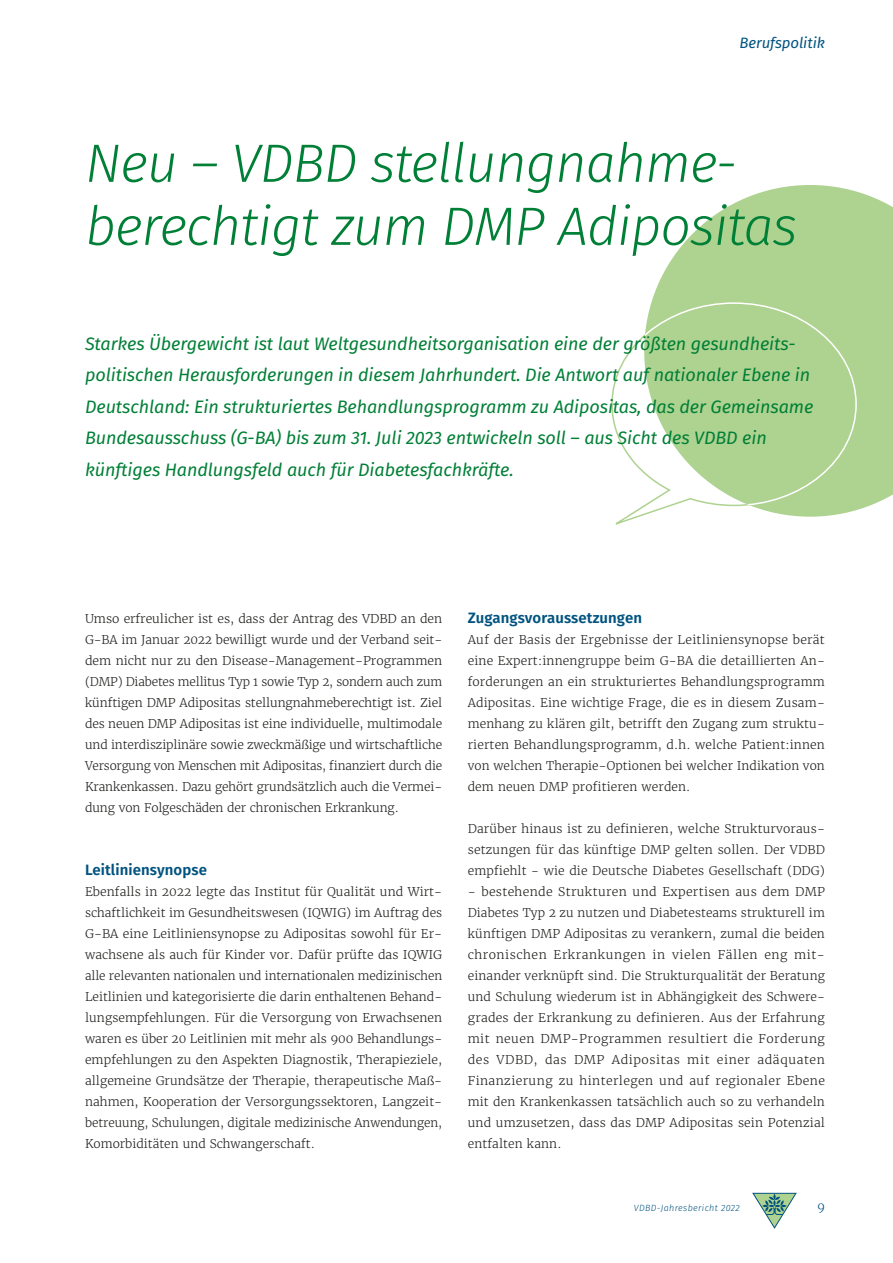
<style>
.page{position:relative;width:893px;height:1263px;background:#fff}
.page>*{position:absolute;margin:0;border:0;box-sizing:border-box;transform-origin:0 0}
.t1{font:italic 300 54px/63px "Fira Sans";letter-spacing:-.02em;color:#007f36}
.t2{font:italic 18px/31.5px "Fira Sans";letter-spacing:-.005em;color:#007f36}
.t3{font:600 15px "Fira Sans";letter-spacing:.01em;color:#00537f}
.t4{font:italic 15px "Fira Sans";letter-spacing:-.005em;color:#00537f}
.t5{font:300 12px/21px "Merriweather";letter-spacing:.01em;color:#1d1d1b;text-align:justify}
.t6{font:300 12px "Merriweather";color:#00537f}
.t7{font:italic 300 9px "Fira Sans";letter-spacing:.04em;color:#00537f}
</style>
<div class="page">
<hr style="left:0;top:0;width:1px;height:1263px;background:#007f36">
<svg style="left:611px;top:335px;width:33px;height:190px"></svg>
<svg style="left:651px;top:185px;width:242px;height:325px;fill:#aed290"></svg>
<svg style="left:644px;top:302px;width:214px;height:215px;background:#b9d8a0"></svg>
<svg style="left:753px;top:1193px;width:43px;height:35px"></svg>
<p class="t4" style="left:739px;top:32px;width:87px">Berufspolitik</p>
<h1 class="t1" style="left:85px;top:131px;width:714px">Neu – VDBD stellungnahme&shy;berechtigt zum DMP Adipositas</h1>
<p class="t2" style="left:85px;top:327px;width:730px">Starkes Übergewicht ist laut Weltgesundheitsorganisation eine der größten gesundheits&shy;politischen Herausforderungen in diesem Jahrhundert. Die Antwort auf nationaler Ebene in Deutschland: Ein strukturiertes Behandlungsprogramm zu Adipositas, das der Gemeinsame Bundesausschuss (G-BA) bis zum 31. Juli 2023 entwickeln soll – aus Sicht des VDBD ein künftiges Handlungsfeld auch für Diabetesfachkräfte.</p>
<p class="t5" style="left:85px;top:608px;width:359px">Umso erfreulicher ist es, dass der Antrag des VDBD an den G-BA im Januar 2022 bewilligt wurde und der Verband seit&shy;dem nicht nur zu den Disease-Management-Programmen (DMP) Diabetes mellitus Typ 1 sowie Typ 2, sondern auch zum künftigen DMP Adipositas stellungnahmeberechtigt ist. Ziel des neuen DMP Adipositas ist eine individuelle, multimodale und interdisziplinäre sowie zweckmäßige und wirtschaftliche Versorgung von Menschen mit Adipositas, finanziert durch die Krankenkassen. Dazu gehört grundsätzlich auch die Vermei&shy;dung von Folgeschäden der chronischen Erkrankung.</p>
<p class="t3" style="left:85px;top:857px;width:123px">Leitliniensynopse</p>
<p class="t5" style="left:85px;top:881px;width:359px">Ebenfalls in 2022 legte das Institut für Qualität und Wirt&shy;schaftlichkeit im Gesundheitswesen (IQWIG) im Auftrag des G-BA eine Leitliniensynopse zu Adipositas sowohl für Er&shy;wachsene als auch für Kinder vor. Dafür prüfte das IQWIG alle relevanten nationalen und internationalen medizinischen Leitlinien und kategorisierte die darin enthaltenen Behand&shy;lungsempfehlungen. Für die Versorgung von Erwachsenen waren es über 20 Leitlinien mit mehr als 900 Behandlungs&shy;empfehlungen zu den Aspekten Diagnostik, Therapieziele, allgemeine Grundsätze der Therapie, therapeutische Maß&shy;nahmen, Kooperation der Versorgungssektoren, Langzeit&shy;betreuung, Schulungen, digitale medizinische Anwendungen, Komorbiditäten und Schwangerschaft.</p>
<p class="t3" style="left:468px;top:605px;width:176px">Zugangsvoraussetzungen</p>
<p class="t5" style="left:468px;top:629px;width:359px">Auf der Basis der Ergebnisse der Leitliniensynopse berät eine Expert:innengruppe beim G-BA die detaillierten An&shy;forderungen an ein strukturiertes Behandlungsprogramm Adipositas. Eine wichtige Frage, die es in diesem Zusam&shy;menhang zu klären gilt, betrifft den Zugang zum struktu&shy;rierten Behandlungsprogramm, d. h. welche Patient:innen von welchen Therapie-Optionen bei welcher Indikation von dem neuen DMP profitieren werden.</p>
<p class="t5" style="left:468px;top:818px;width:359px">Darüber hinaus ist zu definieren, welche Strukturvoraus&shy;setzungen für das künftige DMP gelten sollen. Der VDBD empfiehlt - wie die Deutsche Diabetes Gesellschaft (DDG)</p>
<p class="t5" style="left:468px;top:881px;width:359px">- bestehende Strukturen und Expertisen aus dem DMP Diabetes Typ 2 zu nutzen und Diabetesteams strukturell im künftigen DMP Adipositas zu verankern, zumal die beiden chronischen Erkrankungen in vielen Fällen eng mit&shy;einander verknüpft sind. Die Strukturqualität der Beratung und Schulung wiederum ist in Abhängigkeit des Schwere&shy;grades der Erkrankung zu definieren. Aus der Erfahrung mit neuen DMP-Programmen resultiert die Forderung des VDBD, das DMP Adipositas mit einer adäquaten Finanzierung zu hinterlegen und auf regionaler Ebene mit den Krankenkassen tatsächlich auch so zu verhandeln und umzusetzen, dass das DMP Adipositas sein Potenzial entfalten kann.</p>
<p class="t7" style="left:634px;top:1201px;width:107px">VDBD-Jahresbericht 2022</p>
<p class="t6" style="left:817px;top:1199px;width:9px">9</p>
</div>
